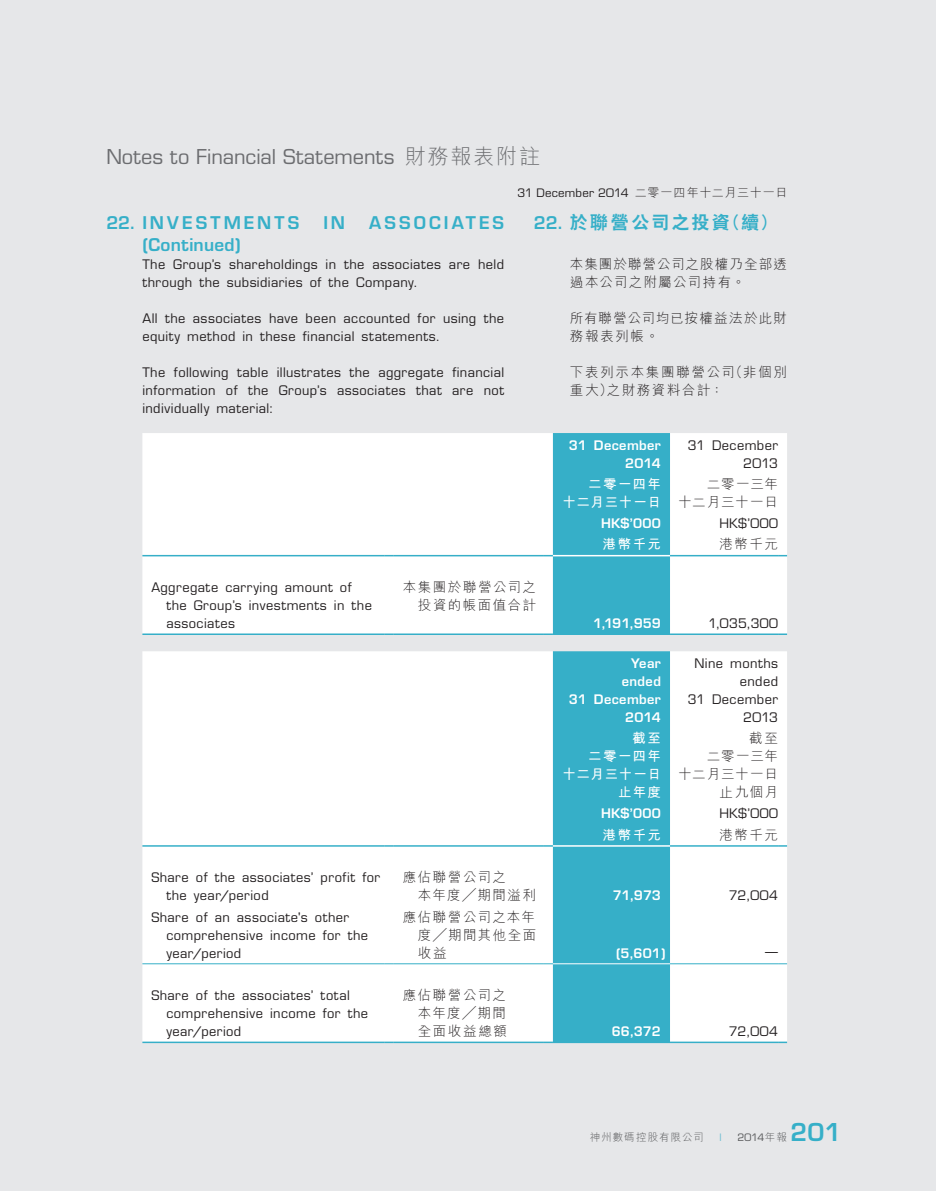
<style>
.page{position:relative;width:936px;height:1191px;background:#fff}
.page>*{position:absolute;margin:0;border:0;box-sizing:border-box;transform-origin:0 0}
.t1{font:600 24px "Eurostile LT Std";color:#36afc8}
.t2{font:19.95px "Eurostile LT Std";color:#6c6d70}
._03_H1{font:800 18px "C Hei 2 HK";letter-spacing:.13em;color:#36afc8}
._03_H1-2{font:600 17.1px "Eurostile LT Std";letter-spacing:.17em;color:#36afc8}
._03_H1-3{font:600 17.1px "Eurostile LT Std";letter-spacing:.02em;color:#36afc8}
._15_Table_Stub{font:300 13.5px/18px "M Hei HK";letter-spacing:.11em;color:#231f20;text-align:justify}
._12___P2{font:300 13.5px/18px "M Hei HK";letter-spacing:.095em;color:#231f20}
._31_table_tab_6pt{font:300 13.5px/18px "M Hei HK";letter-spacing:.075em;color:#231f20;text-align:right}
._31_table_tab_6pt-2{font:700 13.5px/18px "M Hei HK";letter-spacing:.085em;color:#fff;text-align:right}
._12___P2-2{font:300 13.5px/18px "M Hei HK";letter-spacing:.125em;color:#231f20}
._12___P2-3{font:12.9px/18px "Eurostile LT Std";letter-spacing:.03em;color:#231f20}
._15_Table_Stub-2{font:12.9px/18px "Eurostile LT Std";letter-spacing:.035em;color:#231f20}
._31_table_tab_6pt-3{font:600 12.9px/18px "Eurostile LT Std";letter-spacing:.025em;color:#fff;text-align:right}
._31_table_tab_6pt-4{font:12.9px/18px "Eurostile LT Std";letter-spacing:.03em;color:#231f20;text-align:right}
.t3{font:11.4px "Eurostile LT Std";letter-spacing:.015em;color:#231f20}
.t4{font:300 10.5px "M Hei HK";letter-spacing:.095em;color:#57585a}
.t5{font:10.05px "Eurostile LT Std";color:#57585a}
.t6{font:10.05px "Eurostile LT Std";color:#69bcd1}
.s1{font-family:"M Hei HK";font-weight:300;font-size:21px}
.s2{font-family:"M Hei HK";font-weight:300;font-size:12px}
.s3{font-family:"Eurostile LT Std";font-weight:600;font-size:17.1px}
.s4{font-family:"M Hei HK";font-weight:300;font-size:10.5px}
</style>
<div class="page">
<div style="left:0;top:0;width:935px;height:1191px;background:#e6e7e9"></div>
<div style="left:142px;top:433px;width:645px;height:200px;background:#fff"></div>
<hr style="left:142px;top:555px;width:243px;height:1px;background:#36afc8">
<hr style="left:394px;top:555px;width:150px;height:1px;background:#36afc8">
<hr style="left:670px;top:555px;width:108px;height:1px;background:#36afc8">
<hr style="left:142px;top:633px;width:243px;height:2px;background:#36afc8">
<svg style="left:385px;top:633px;width:9px;height:2px"></svg>
<hr style="left:394px;top:633px;width:150px;height:2px;background:#36afc8">
<hr style="left:670px;top:633px;width:108px;height:2px;background:#36afc8">
<svg style="left:778px;top:633px;width:9px;height:2px"></svg>
<svg style="left:544px;top:433px;width:126px;height:202px;background:#4ab7cd"></svg>
<div style="left:142px;top:651px;width:645px;height:390px;background:#fff"></div>
<div style="left:553px;top:651px;width:117px;height:390px;background:#36afc8"></div>
<hr style="left:142px;top:845px;width:243px;height:1px;background:#36afc8">
<hr style="left:394px;top:845px;width:150px;height:1px;background:#36afc8">
<hr style="left:670px;top:845px;width:108px;height:1px;background:#36afc8">
<hr style="left:142px;top:1041px;width:243px;height:2px;background:#36afc8">
<svg style="left:385px;top:1041px;width:9px;height:2px"></svg>
<hr style="left:394px;top:1041px;width:150px;height:2px;background:#36afc8">
<svg style="left:544px;top:1041px;width:9px;height:2px"></svg>
<hr style="left:553px;top:1041px;width:108px;height:2px;background:#36afc8">
<svg style="left:661px;top:1041px;width:9px;height:2px"></svg>
<hr style="left:670px;top:1041px;width:108px;height:2px;background:#36afc8">
<svg style="left:778px;top:1041px;width:9px;height:2px"></svg>
<hr style="left:142px;top:963px;width:243px;height:1px;background:#36afc8">
<hr style="left:394px;top:963px;width:150px;height:1px;background:#36afc8">
<hr style="left:670px;top:963px;width:108px;height:1px;background:#36afc8">
<hr style="left:553px;top:963px;width:108px;height:1px;background:#fff">
<hr style="left:553px;top:845px;width:108px;height:1px;background:#fff">
<h2 class="t2" style="left:106px;top:145px;width:435px">Notes to Financial Statements <span class="s1">財務報表附註</span></h2>
<p class="_03_H1-2" style="left:106px;top:212px;width:194px">22. INVESTMENTS</p>
<p class="_03_H1-2" style="left:323px;top:212px;width:23px">IN</p>
<p class="_03_H1-2" style="left:369px;top:212px;width:136px">ASSOCIATES</p>
<p class="_03_H1-3" style="left:142px;top:234px;width:100px">(Continued)</p>
<p class="_12___P2-3" style="left:142px;top:256px;width:363px">The Group’s shareholdings in the associates are held through the subsidiaries of the Company.</p>
<p class="_12___P2-3" style="left:142px;top:310px;width:363px">All the associates have been accounted for using the equity method in these financial statements.</p>
<p class="_12___P2-3" style="left:142px;top:364px;width:363px;text-align:justify">The following table illustrates the aggregate financial information of the Group’s associates that are not individually material:</p>
<p class="t3" style="left:517px;top:186px;width:271px">31 December 2014 <span class="s2">二零一四年十二月三十一日</span></p>
<p class="_03_H1" style="left:534px;top:210px;width:245px"><span class="s3">22.</span> 於聯營公司之投資（續）</p>
<p class="_12___P2" style="left:570px;top:255px;width:218px">本集團於聯營公司之股權乃全部透過本公司之附屬公司持有。</p>
<p class="_12___P2" style="left:570px;top:309px;width:218px">所有聯營公司均已按權益法於此財務報表列帳。</p>
<p class="_12___P2-2" style="left:570px;top:363px;width:218px">下表列示本集團聯營公司（非個別重大）之財務資料合計：</p>
<p class="_31_table_tab_6pt-3" style="left:568px;top:436px;width:94px">31 December<br>2014</p>
<p class="_31_table_tab_6pt-4" style="left:687px;top:436px;width:92px">31 December<br>2013</p>
<p class="_31_table_tab_6pt-2" style="left:562px;top:474px;width:100px">二零一四年<br>十二月三十一日</p>
<p class="_31_table_tab_6pt" style="left:678px;top:474px;width:101px">二零一三年<br>十二月三十一日</p>
<p class="_31_table_tab_6pt-3" style="left:601px;top:514px;width:61px">HK$’000</p>
<p class="_31_table_tab_6pt-4" style="left:719px;top:514px;width:60px">HK$’000</p>
<p class="_31_table_tab_6pt-2" style="left:602px;top:534px;width:60px">港幣千元</p>
<p class="_31_table_tab_6pt" style="left:719px;top:535px;width:60px">港幣千元</p>
<p class="_15_Table_Stub-2" style="left:166px;top:578px;width:207px;text-indent:-15px">Aggregate carrying amount of the Group’s investments in the associates</p>
<p class="_15_Table_Stub" style="left:403px;top:577px;width:135px;text-align:right">本集團於聯營公司之投資的帳面值合計</p>
<p class="_15_Table_Stub-2" style="left:166px;top:868px;width:215px;text-indent:-15px">Share of the associates’ profit for the year/period</p>
<p class="_15_Table_Stub" style="left:418px;top:867px;width:120px;text-indent:-15px">應佔聯營公司之<br>本年度╱期間溢利</p>
<p class="_15_Table_Stub-2" style="left:166px;top:908px;width:203px;text-indent:-15px">Share of an associate's other comprehensive income for the year/period</p>
<p class="_15_Table_Stub" style="left:418px;top:907px;width:120px;text-indent:-15px">應佔聯營公司之本年度╱期間其他全面收益</p>
<p class="_15_Table_Stub-2" style="left:166px;top:986px;width:203px;text-indent:-15px">Share of the associates’ total comprehensive income for the year/period</p>
<p class="_15_Table_Stub" style="left:418px;top:985px;width:91px;text-indent:-15px">應佔聯營公司之本年度╱期間全面收益總額</p>
<p class="_31_table_tab_6pt-3" style="left:593px;top:614px;width:69px">1,191,959</p>
<p class="_31_table_tab_6pt-4" style="left:708px;top:614px;width:71px">1,035,300</p>
<p class="_31_table_tab_6pt-3" style="left:568px;top:654px;width:94px">Year<br>ended<br>31 December<br>2014</p>
<p class="_31_table_tab_6pt-4" style="left:687px;top:654px;width:92px">Nine months ended<br>31 December<br>2013</p>
<p class="_31_table_tab_6pt-2" style="left:562px;top:728px;width:100px">截至<br>二零一四年<br>十二月三十一日止年度</p>
<p class="_31_table_tab_6pt" style="left:678px;top:728px;width:101px">截至<br>二零一三年<br>十二月三十一日止九個月</p>
<p class="_31_table_tab_6pt-3" style="left:601px;top:804px;width:61px">HK$’000</p>
<p class="_31_table_tab_6pt-4" style="left:719px;top:805px;width:60px">HK$’000</p>
<p class="_31_table_tab_6pt-2" style="left:602px;top:824px;width:60px">港幣千元</p>
<p class="_31_table_tab_6pt" style="left:719px;top:825px;width:60px">港幣千元</p>
<p class="_31_table_tab_6pt-3" style="left:612px;top:886px;width:50px">71,973</p>
<p class="_31_table_tab_6pt-4" style="left:728px;top:886px;width:51px">72,004</p>
<p class="_31_table_tab_6pt-3" style="left:616px;top:943px;width:51px">(5,601)</p>
<p class="_31_table_tab_6pt-4" style="left:765px;top:942px;width:14px">—</p>
<p class="_31_table_tab_6pt-3" style="left:611px;top:1022px;width:51px">66,372</p>
<p class="_31_table_tab_6pt-4" style="left:728px;top:1022px;width:51px">72,004</p>
<p class="t4" style="left:589px;top:1129px;width:116px">神州數碼控股有限公司</p>
<p class="t6" style="left:719px;top:1130px;width:4px">l</p>
<p class="t5" style="left:737px;top:1130px;width:51px">2014<span class="s4">年報</span></p>
<h1 class="t1" style="left:790px;top:1117px;width:52px">201</h1>
</div>
